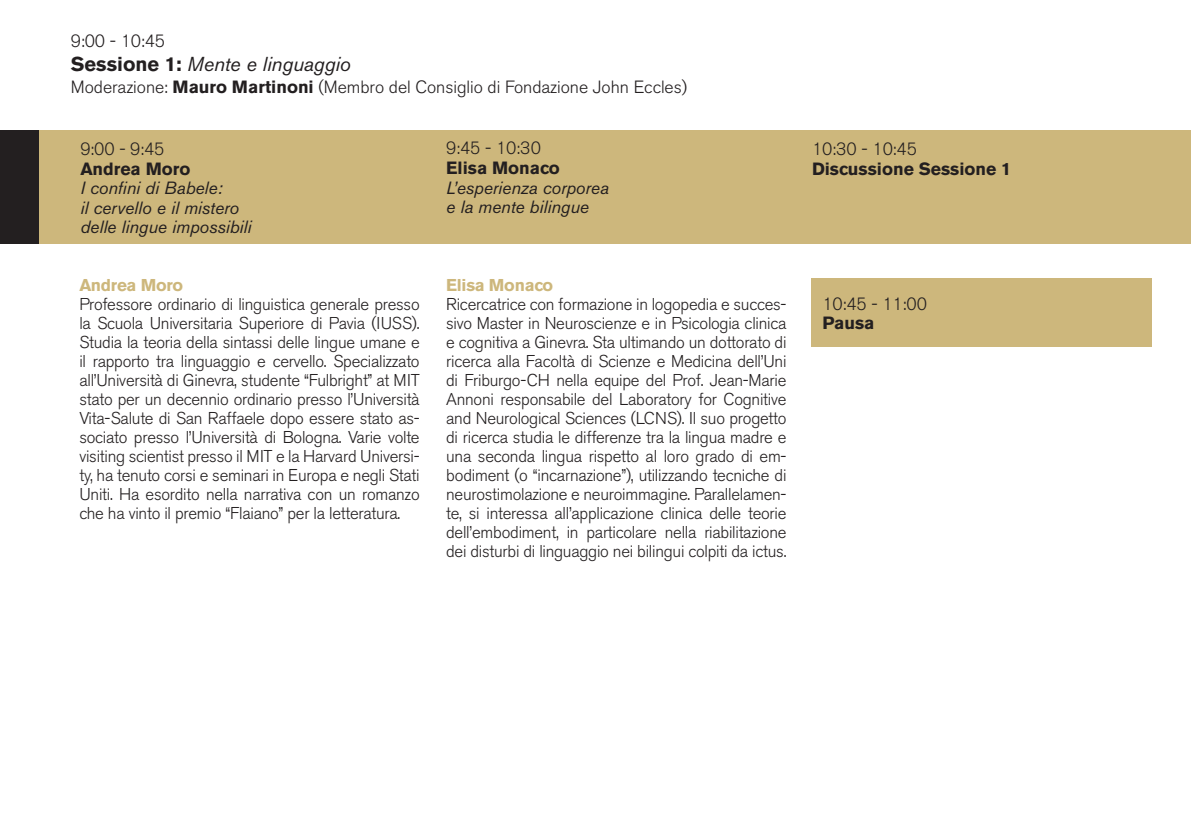
<style>
.page{position:relative;width:1191px;height:840px;background:#fff}
.page>*{position:absolute;margin:0;border:0;box-sizing:border-box;transform-origin:0 0}
.t1{font:italic 20px "Akzidenz Grotesk BE";letter-spacing:-.005em;color:#231f20}
.t2{font:300 17.6px "Akzidenz Grotesk BE";letter-spacing:-.005em;color:#231f20}
.t3{font:italic 17.6px/19.6px "Akzidenz Grotesk BE";letter-spacing:-.005em;color:#231f20}
.t4{font:700 17.6px "Akzidenz Grotesk BE";color:#231f20}
.t5{font:300 17px/19px "Akzidenz Grotesk BE";letter-spacing:-.015em;color:#231f20;text-align:justify}
.t6{font:700 17px "Akzidenz Grotesk BE";letter-spacing:-.015em;color:#cdb77c}
.s1{font-weight:700;font-style:normal}
.s2{font-weight:700}
</style>
<div class="page">
<div style="left:0;top:130px;width:1191px;height:114px;background:#cdb77c"></div>
<div style="left:0;top:130px;width:39px;height:114px;background:#231f20"></div>
<div style="left:811px;top:278px;width:340px;height:68px;background:#cdb77c"></div>
<p class="t2" style="left:71px;top:31px;width:96px">9:00 - 10:45</p>
<p class="t1" style="left:71px;top:52px;width:281px"><span class="s1">Sessione 1:</span> Mente e linguaggio</p>
<p class="t2" style="left:71px;top:77px;width:618px">Moderazione: <span class="s2">Mauro Martinoni</span> (Membro del Consiglio di Fondazione John Eccles)</p>
<p class="t2" style="left:80px;top:139px;width:86px">9:00 - 9:45</p>
<p class="t4" style="left:80px;top:158px;width:112px">Andrea Moro</p>
<p class="t3" style="left:80px;top:178px;width:173px">I confini di Babele:<br>il cervello e il mistero delle lingue impossibili</p>
<p class="t6" style="left:79px;top:275px;width:105px">Andrea Moro</p>
<p class="t5" style="left:79px;top:295px;width:342px">Professore ordinario di linguistica generale presso la Scuola Universitaria Superiore di Pavia (IUSS).<br>Studia la teoria della sintassi delle lingue umane e il rapporto tra linguaggio e cervello. Specializzato all’Università di Ginevra, studente “Fulbright” at MIT stato per un decennio ordinario presso l’Università Vita-Salute di San Raffaele dopo essere stato as&shy;sociato presso l’Università di Bologna. Varie volte visiting scientist presso il MIT e la Harvard Universi&shy;ty, ha tenuto corsi e seminari in Europa e negli Stati Uniti. Ha esordito nella narrativa con un romanzo che ha vinto il premio “Flaiano” per la letteratura.</p>
<p class="t2" style="left:446px;top:138px;width:96px">9:45 - 10:30</p>
<p class="t4" style="left:446px;top:157px;width:115px">Elisa Monaco</p>
<p class="t3" style="left:446px;top:177px;width:164px">L’esperienza corporea e la mente bilingue</p>
<p class="t6" style="left:446px;top:275px;width:108px">Elisa Monaco</p>
<p class="t5" style="left:446px;top:295px;width:342px">Ricercatrice con formazione in logopedia e succes&shy;sivo Master in Neuroscienze e in Psicologia clinica e cognitiva a Ginevra. Sta ultimando un dottorato di ricerca alla Facoltà di Scienze e Medicina dell’Uni di Friburgo-CH nella equipe del Prof. Jean-Marie Annoni responsabile del Laboratory for Cognitive and Neurological Sciences (LCNS). Il suo progetto di ricerca studia le differenze tra la lingua madre e una seconda lingua rispetto al loro grado di em&shy;bodiment (o “incarnazione”), utilizzando tecniche di neurostimolazione e neuroimmagine. Parallelamen&shy;te, si interessa all’applicazione clinica delle teorie dell’embodiment, in particolare nella riabilitazione dei disturbi di linguaggio nei bilingui colpiti da ictus.</p>
<p class="t2" style="left:812px;top:139px;width:106px">10:30 - 10:45</p>
<p class="t4" style="left:812px;top:158px;width:201px">Discussione Sessione 1</p>
<p class="t2" style="left:822px;top:293px;width:106px">10:45 - 11:00</p>
<p class="t4" style="left:822px;top:313px;width:54px">Pausa</p>
</div>
